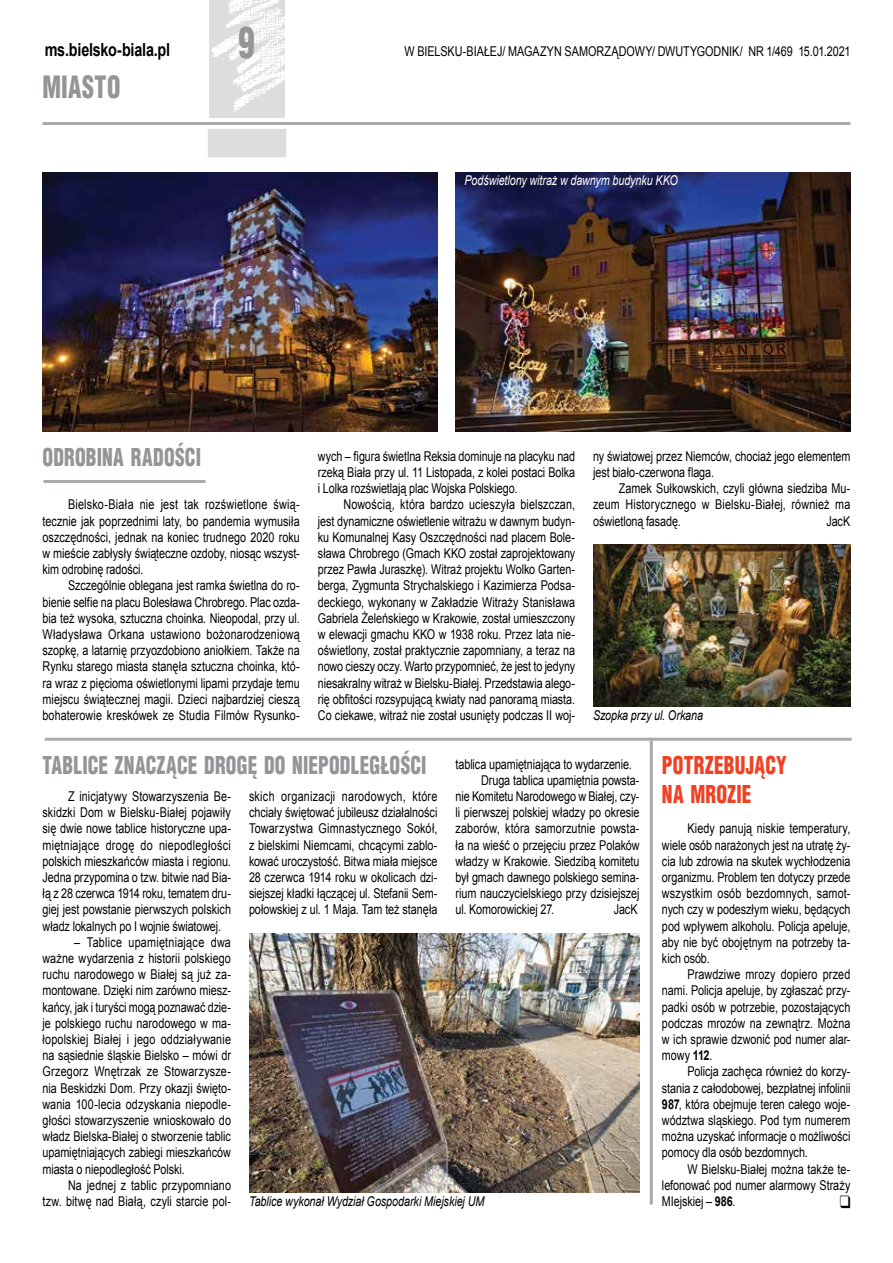
<style>
.page{position:relative;width:893px;height:1263px;background:#fff}
.page>*{position:absolute;margin:0;border:0;box-sizing:border-box;transform-origin:0 0}
.t1{font:900 42px "Switzerland Cond";color:#939598;scale:.8 1}
.t2{font:900 30px "Switzerland Cond";letter-spacing:.02em;color:#939598;scale:.8 1}
.t3{font:900 24px "Switzerland Cond";letter-spacing:.01em;color:#939598;scale:.8 1}
.t4{font:900 24px/28.8px "Switzerland Cond";letter-spacing:.015em;color:#ef4123;scale:.8 1}
.t5{font:700 18px "Arial";letter-spacing:-.015em;color:#000;scale:.8 1}
.t6{font:13.5px/16.2px "Arial";letter-spacing:-.005em;color:#000;text-align:justify;scale:.8 1}
.t7{font:italic 13.5px "Arial";letter-spacing:-.01em;color:#000;scale:.8 1}
.t8{font:italic 13.5px "Arial";letter-spacing:-.01em;color:#fff;scale:.8 1}
.t9{font:13.5px "Arial";letter-spacing:.015em;color:#000;scale:.8 1}
.s1{font-weight:700}
</style>
<div class="page">
<hr style="left:43px;top:122px;width:807px;height:3px;background:#a7a9ac">
<img style="left:209px;top:0;width:76px;height:117px">
<div style="left:208px;top:129px;width:78px;height:28px;background:#dcddde"></div>
<img style="left:43px;top:172px;width:394px;height:259px">
<img style="left:455px;top:172px;width:395px;height:259px">
<hr style="left:44px;top:480px;width:162px;height:3px;background:#a7a9ac">
<hr style="left:45px;top:738px;width:807px;height:3px;background:#a7a9ac">
<img style="left:593px;top:545px;width:257px;height:162px">
<img style="left:249px;top:934px;width:390px;height:259px">
<hr style="left:650px;top:741px;width:3px;height:463px;background:#a7a9ac">
<h3 class="t5" style="left:45px;top:37px;width:158px">ms.bielsko-biala.pl</h3>
<h2 class="t2" style="left:43px;top:68px;width:99px">MIASTO</h2>
<h1 class="t1" style="left:238px;top:16px;width:22px">9</h1>
<p class="t6" style="left:404px;top:43px;width:559px">W BIELSKU-BIAŁEJ/ MAGAZYN SAMORZĄDOWY/ DWUTYGODNIK/ NR 1/469 15.01.2021</p>
<p class="t8" style="left:464px;top:171px;width:269px">Podświetlony witraż w dawnym budynku KKO</p>
<h3 class="t3" style="left:43px;top:442px;width:200px">ODROBINA RADOŚCI</h3>
<p class="t6" style="left:43px;top:496px;width:323px;text-indent:26px">Bielsko-Biała nie jest tak rozświetlone świą&shy;tecznie jak poprzednimi laty, bo pandemia wymusiła oszczędności, jednak na koniec trudnego 2020 roku w mieście zabłysły świąteczne ozdoby, niosąc wszyst&shy;kim odrobinę radości.</p>
<p class="t6" style="left:43px;top:577px;width:323px;text-indent:26px">Szczególnie oblegana jest ramka świetlna do ro&shy;bienie selfie na placu Bolesława Chrobrego. Plac ozda&shy;bia też wysoka, sztuczna choinka. Nieopodal, przy ul.<br>Władysława Orkana ustawiono bożonarodzeniową szopkę, a latarnię przyozdobiono aniołkiem. Także na Rynku starego miasta stanęła sztuczna choinka, któ&shy;ra wraz z pięcioma oświetlonymi lipami przydaje temu miejscu świątecznej magii. Dzieci najbardziej cieszą bohaterowie kreskówek ze Studia Filmów Rysunko-</p>
<p class="t6" style="left:318px;top:448px;width:323px">wych – figura świetlna Reksia dominuje na placyku nad rzeką Biała przy ul. 11 Listopada, z kolei postaci Bolka i Lolka rozświetlają plac Wojska Polskiego.</p>
<p class="t6" style="left:318px;top:496px;width:323px;text-indent:26px">Nowością, która bardzo ucieszyła bielszczan, jest dynamiczne oświetlenie witrażu w dawnym budyn&shy;ku Komunalnej Kasy Oszczędności nad placem Bole&shy;sława Chrobrego (Gmach KKO został zaprojektowany przez Pawła Juraszkę). Witraż projektu Wolko Garten&shy;berga, Zygmunta Strychalskiego i Kazimierza Podsa&shy;deckiego, wykonany w Zakładzie Witraży Stanisława Gabriela Żeleńskiego w Krakowie, został umieszczony w elewacji gmachu KKO w 1938 roku. Przez lata nie&shy;oświetlony, został praktycznie zapomniany, a teraz na nowo cieszy oczy. Warto przypomnieć, że jest to jedyny niesakralny witraż w Bielsku-Białej. Przedstawia alego&shy;rię obfitości rozsypującą kwiaty nad panoramą miasta.<br>Co ciekawe, witraż nie został usunięty podczas II woj-</p>
<p class="t6" style="left:593px;top:448px;width:323px">ny światowej przez Niemców, chociaż jego elementem jest biało-czerwona flaga.</p>
<p class="t6" style="left:593px;top:480px;width:323px;text-indent:26px">Zamek Sułkowskich, czyli główna siedziba Mu&shy;zeum Historycznego w Bielsku-Białej, również ma oświetloną fasadę.</p>
<p class="t6" style="left:826px;top:513px;width:31px">JacK</p>
<p class="t7" style="left:593px;top:706px;width:139px">Szopka przy ul. Orkana</p>
<h3 class="t3" style="left:43px;top:750px;width:482px">TABLICE ZNACZĄCE DROGĘ DO NIEPODLEGŁOŚCI</h3>
<p class="t6" style="left:249px;top:788px;width:237px">skich organizacji narodowych, które chciały świętować jubileusz działalności Towarzystwa Gimnastycznego Sokół, z bielskimi Niemcami, chcącymi zablo&shy;kować uroczystość. Bitwa miała miejsce 28 czerwca 1914 roku w okolicach dzi&shy;siejszej kładki łączącej ul. Stefanii Sem&shy;połowskiej z ul. 1 Maja. Tam też stanęła</p>
<h3 class="t4" style="left:662px;top:750px;width:158px">POTRZEBUJĄCY<br>NA MROZIE</h3>
<p class="t6" style="left:662px;top:820px;width:237px;text-indent:26px">Kiedy panują niskie temperatury, wiele osób narażonych jest na utratę ży&shy;cia lub zdrowia na skutek wychłodzenia organizmu. Problem ten dotyczy przede wszystkim osób bezdomnych, samot&shy;nych czy w podeszłym wieku, będących pod wpływem alkoholu. Policja apeluje, aby nie być obojętnym na potrzeby ta&shy;kich osób.</p>
<p class="t6" style="left:662px;top:966px;width:237px;text-indent:26px">Prawdziwe mrozy dopiero przed nami. Policja apeluje, by zgłaszać przy&shy;padki osób w potrzebie, pozostających podczas mrozów na zewnątrz. Można w ich sprawie dzwonić pod numer alar&shy;mowy <span class="s1">112</span>.</p>
<p class="t6" style="left:662px;top:1063px;width:237px;text-indent:26px">Policja zachęca również do korzy&shy;stania z całodobowej, bezpłatnej infolinii <span class="s1">987</span>, która obejmuje teren całego woje&shy;wództwa sląskiego. Pod tym numerem można uzyskać informacje o możliwości pomocy dla osób bezdomnych.</p>
<p class="t6" style="left:662px;top:1161px;width:237px;text-align:right">W Bielsku-Białej można także te&shy;lefonować pod numer alarmowy Straży</p>
<p class="t6" style="left:455px;top:756px;width:222px">tablica upamiętniająca to wydarzenie.</p>
<p class="t6" style="left:481px;top:772px;width:200px">Druga tablica upamiętnia powsta-</p>
<p class="t6" style="left:455px;top:788px;width:232px">nie Komitetu Narodowego w Białej, czy-</p>
<p class="t6" style="left:455px;top:804px;width:232px">li pierwszej polskiej władzy po okresie</p>
<p class="t9" style="left:455px;top:819px;width:232px">zaborów, która samorzutnie powsta-</p>
<p class="t6" style="left:455px;top:837px;width:232px">ła na wieść o przejęciu przez Polaków</p>
<p class="t6" style="left:455px;top:853px;width:232px">władzy w Krakowie. Siedzibą komitetu</p>
<p class="t6" style="left:455px;top:869px;width:232px">był gmach dawnego polskiego semina-</p>
<p class="t6" style="left:455px;top:885px;width:232px">rium nauczycielskiego przy dzisiejszej</p>
<p class="t6" style="left:455px;top:901px;width:125px">ul. Komorowickiej 27.</p>
<p class="t6" style="left:614px;top:901px;width:31px">JacK</p>
<p class="t6" style="left:43px;top:788px;width:237px;text-indent:26px">Z inicjatywy Stowarzyszenia Be&shy;skidzki Dom w Bielsku-Białej pojawiły się dwie nowe tablice historyczne upa&shy;miętniające drogę do niepodległości polskich mieszkańców miasta i regionu.<br>Jedna przypomina o tzw. bitwie nad Bia&shy;łą z 28 czerwca 1914 roku, tematem dru&shy;giej jest powstanie pierwszych polskich władz lokalnych po I wojnie światowej.</p>
<p class="t6" style="left:43px;top:934px;width:237px;text-indent:32px">– Tablice upamiętniające dwa ważne wydarzenia z historii polskiego ruchu narodowego w Białej są już za&shy;montowane. Dzięki nim zarówno miesz&shy;kańcy, jak i turyści mogą poznawać dzie&shy;je polskiego ruchu narodowego w ma&shy;łopolskiej Białej i jego oddziaływanie na sąsiednie śląskie Bielsko – mówi dr Grzegorz Wnętrzak ze Stowarzysze&shy;nia Beskidzki Dom. Przy okazji święto&shy;wania 100-lecia odzyskania niepodle&shy;głości stowarzyszenie wnioskowało do władz Bielska-Białej o stworzenie tablic upamiętniających zabiegi mieszkańców miasta o niepodległość Polski.</p>
<p class="t6" style="left:43px;top:1177px;width:237px;text-align:right">Na jednej z tablic przypomniano<br>tzw. bitwę nad Białą, czyli starcie pol-</p>
<p class="t7" style="left:249px;top:1192px;width:296px">Tablice wykonał Wydział Gospodarki Miejskiej UM</p>
<p class="t6" style="left:662px;top:1193px;width:93px">MIejskiej – <span class="s1">986</span>.</p>
</div>
